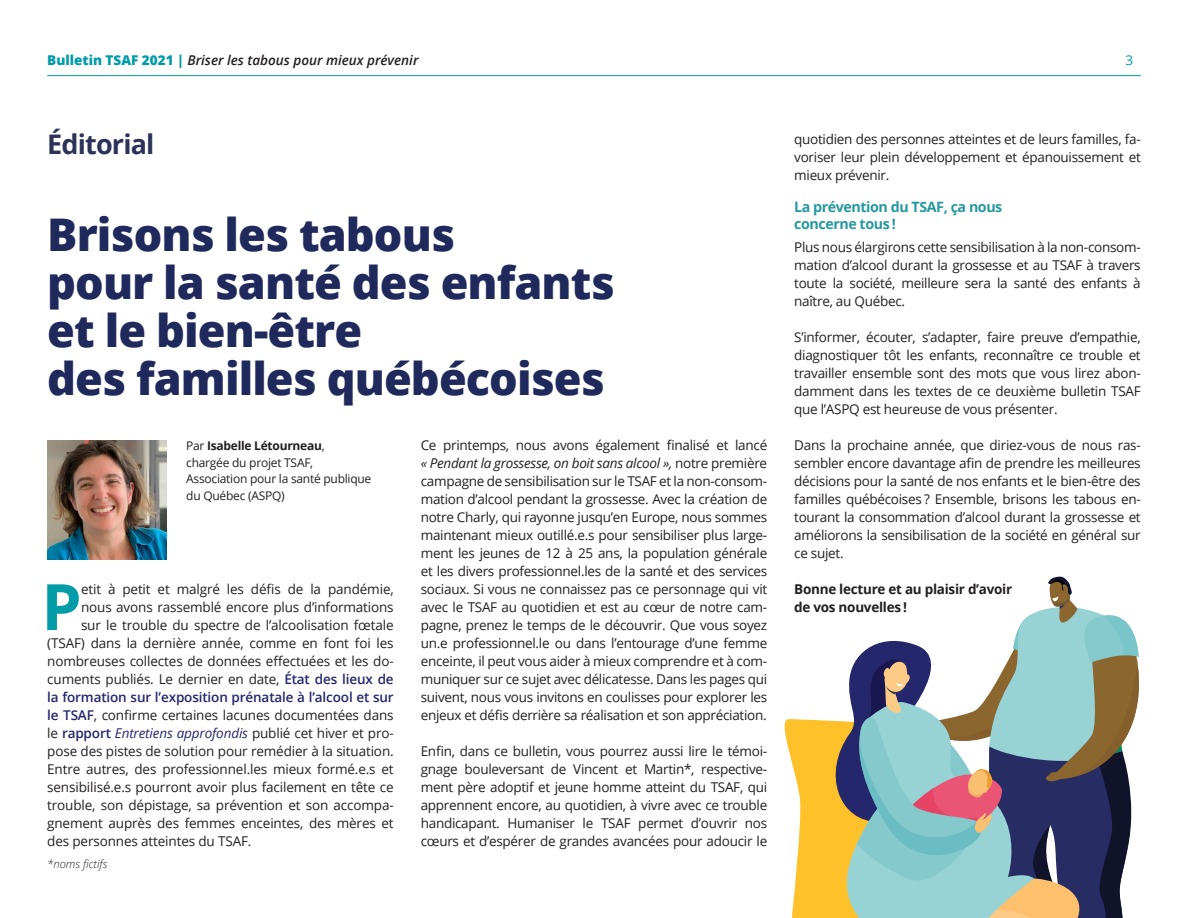
<style>
.page{position:relative;width:1188px;height:918px;background:#fff}
.page>*{position:absolute;margin:0;border:0;box-sizing:border-box;transform-origin:0 0}
.t1{font:700 63.9px "Open Sans";color:#009ca7}
.t2{font:800 45px/48px "Open Sans";letter-spacing:-.02em;color:#1f295c}
.t3{font:700 27px "Open Sans";letter-spacing:-.03em;color:#2d3258}
.t4{font:700 14.25px/18px "Open Sans";letter-spacing:-.03em;color:#2698a0}
.t5{font:13.5px/18px "Open Sans";letter-spacing:-.01em;color:#231f20;text-align:justify}
.t6{font:italic 600 13.5px "Open Sans";color:#231f20}
.t7{font:600 13.5px "Open Sans";letter-spacing:-.01em;color:#25276c}
.t8{font:700 13.5px/18px "Open Sans";letter-spacing:-.02em;color:#231f20}
.t9{font:13.5px "Open Sans";color:#009baa}
.t10{font:12px/16.5px "Open Sans";letter-spacing:-.02em;color:#231f20}
.t11{font:italic 300 11.25px "Open Sans";color:#231f20}
.s1{font-weight:800;font-style:normal;color:#009baa}
.s2{font-weight:700}
.s3{font-style:italic}
.s4{font-weight:600;color:#25276c}
.s5{font-style:italic;color:#25276c}
</style>
<div class="page">
<hr style="left:47px;top:75px;width:1094px;height:1px;background:#009baa">
<img style="left:47px;top:441px;width:119px;height:119px">
<svg style="left:784px;top:576px;width:355px;height:342px"></svg>
<p class="t6" style="left:47px;top:51px;width:373px"><span class="s1">Bulletin TSAF 2021 |</span> Briser les tabous pour mieux prévenir</p>
<p class="t9" style="left:1126px;top:51px;width:9px">3</p>
<h3 class="t3" style="left:47px;top:125px;width:109px">Éditorial</h3>
<h2 class="t2" style="left:47px;top:208px;width:569px">Brisons les tabous<br>pour la santé des enfants et le bien-être<br>des familles québécoises</h2>
<p class="t10" style="left:186px;top:437px;width:187px">Par <span class="s2">Isabelle Létourneau</span>,<br>chargée du projet TSAF,<br>Association pour la santé publique du Québec (ASPQ)</p>
<p class="t5" style="left:421px;top:436px;width:348px">Ce printemps, nous avons également finalisé et lancé <span class="s3">« Pendant la grossesse, on boit sans alcool »,</span> notre première campagne de sensibilisation sur le TSAF et la non-consom&shy;mation d’alcool pendant la grossesse. Avec la création de notre Charly, qui rayonne jusqu’en Europe, nous sommes maintenant mieux outillé.e.s pour sensibiliser plus large&shy;ment les jeunes de 12 à 25 ans, la population générale et les divers professionnel.les de la santé et des services sociaux. Si vous ne connaissez pas ce personnage qui vit avec le TSAF au quotidien et est au cœur de notre cam&shy;pagne, prenez le temps de le découvrir. Que vous soyez un.e professionnel.le ou dans l’entourage d’une femme enceinte, il peut vous aider à mieux comprendre et à com&shy;muniquer sur ce sujet avec délicatesse. Dans les pages qui suivent, nous vous invitons en coulisses pour explorer les enjeux et défis derrière sa réalisation et son appréciation.</p>
<p class="t5" style="left:421px;top:742px;width:348px">Enfin, dans ce bulletin, vous pourrez aussi lire le témoi&shy;gnage bouleversant de Vincent et Martin*, respective&shy;ment père adoptif et jeune homme atteint du TSAF, qui apprennent encore, au quotidien, à vivre avec ce trouble handicapant. Humaniser le TSAF permet d’ouvrir nos cœurs et d’espérer de grandes avancées pour adoucir le</p>
<h1 class="t1" style="left:42px;top:562px;width:42px">P</h1>
<p class="t5" style="left:81px;top:580px;width:314px">etit à petit et malgré les défis de la pandémie,</p>
<p class="t5" style="left:81px;top:598px;width:314px">nous avons rassemblé encore plus d’informations</p>
<p class="t5" style="left:81px;top:616px;width:314px">sur le trouble du spectre de l’alcoolisation fœtale</p>
<p class="t5" style="left:47px;top:634px;width:348px">(TSAF) dans la dernière année, comme en font foi les</p>
<p class="t5" style="left:47px;top:652px;width:348px">nombreuses collectes de données effectuées et les do-</p>
<p class="t5" style="left:47px;top:670px;width:348px">cuments publiés. Le dernier en date, <span class="s4">État des lieux de</span></p>
<p class="t7" style="left:47px;top:688px;width:348px">la formation sur l’exposition prénatale à l’alcool et sur</p>
<p class="t5" style="left:47px;top:706px;width:348px"><span class="s4">le TSAF</span>, confirme certaines lacunes documentées dans</p>
<p class="t5" style="left:47px;top:724px;width:348px">le <span class="s4">rapport</span> <span class="s5">Entretiens approfondis</span> publié cet hiver et pro-</p>
<p class="t5" style="left:47px;top:742px;width:348px">pose des pistes de solution pour remédier à la situation.</p>
<p class="t5" style="left:47px;top:760px;width:348px">Entre autres, des professionnel.les mieux formé.e.s et</p>
<p class="t5" style="left:47px;top:778px;width:348px">sensibilisé.e.s pourront avoir plus facilement en tête ce</p>
<p class="t5" style="left:47px;top:796px;width:348px">trouble, son dépistage, sa prévention et son accompa-</p>
<p class="t5" style="left:47px;top:814px;width:348px">gnement auprès des femmes enceintes, des mères et</p>
<p class="t5" style="left:47px;top:832px;width:206px">des personnes atteintes du TSAF.</p>
<p class="t11" style="left:47px;top:856px;width:62px">*noms fictifs</p>
<p class="t5" style="left:794px;top:130px;width:348px">quotidien des personnes atteintes et de leurs familles, fa&shy;voriser leur plein développement et épanouissement et mieux prévenir.</p>
<p class="t4" style="left:794px;top:197px;width:210px">La prévention du TSAF, ça nous concerne tous !</p>
<p class="t5" style="left:794px;top:238px;width:348px">Plus nous élargirons cette sensibilisation à la non-consom&shy;mation d’alcool durant la grossesse et au TSAF à travers toute la société, meilleure sera la santé des enfants à naître, au Québec.</p>
<p class="t5" style="left:794px;top:328px;width:348px">S’informer, écouter, s’adapter, faire preuve d’empathie, diagnostiquer tôt les enfants, reconnaître ce trouble et travailler ensemble sont des mots que vous lirez abon&shy;damment dans les textes de ce deuxième bulletin TSAF que l’ASPQ est heureuse de vous présenter.</p>
<p class="t5" style="left:794px;top:436px;width:348px">Dans la prochaine année, que diriez-vous de nous ras&shy;sembler encore davantage afin de prendre les meilleures décisions pour la santé de nos enfants et le bien-être des familles québécoises ? Ensemble, brisons les tabous en&shy;tourant la consommation d’alcool durant la grossesse et améliorons la sensibilisation de la société en général sur ce sujet.</p>
<p class="t8" style="left:794px;top:580px;width:220px">Bonne lecture et au plaisir d’avoir de vos nouvelles !</p>
</div>
